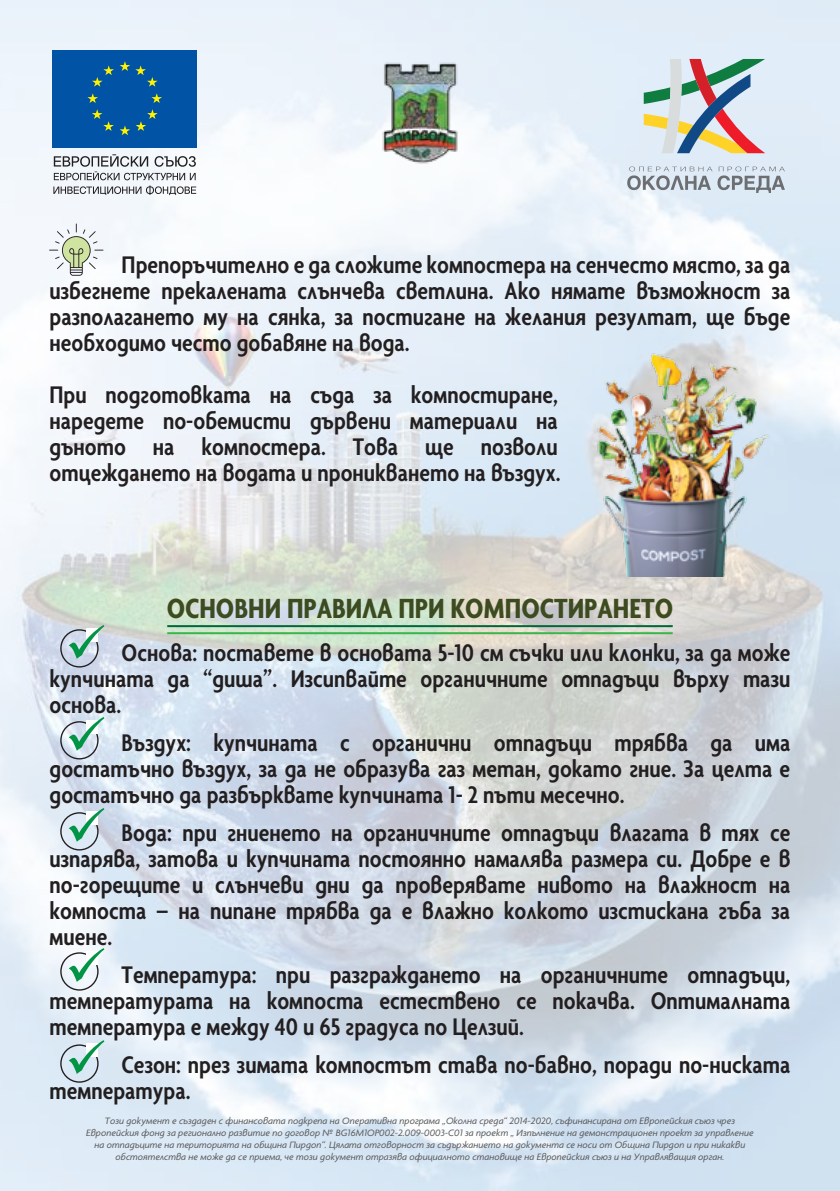
<style>
.page{position:relative;width:840px;height:1191px;background:#fff}
.page>*{position:absolute;margin:0;border:0;box-sizing:border-box;transform-origin:0 0}
.t1{font:700 condensed 30px "Agenda Bg";color:#3d4b20}
.t2{font:600 condensed 26px/26px "Agenda Bg";color:#231f20;text-align:justify}
.t3{font:italic 10px/12px "Agenda Bg";color:#58595b;text-align:center}
</style>
<div class="page">
<img style="left:0;top:0;width:839px;height:1191px">
<div style="left:53px;top:50px;width:144px;height:97px;background:#0053a5"></div>
<svg style="left:87px;top:93px;width:11px;height:10px"></svg>
<svg style="left:92px;top:61px;width:65px;height:26px"></svg>
<svg style="left:92px;top:109px;width:66px;height:26px"></svg>
<svg style="left:151px;top:93px;width:11px;height:10px"></svg>
<svg style="left:53px;top:154px;width:143px;height:41px"></svg>
<svg style="left:627px;top:166px;width:157px;height:27px;background:#bfc8d1"></svg>
<img style="left:643px;top:59px;width:121px;height:45px">
<img style="left:643px;top:114px;width:18px;height:39px">
<img style="left:689px;top:59px;width:27px;height:15px">
<img style="left:750px;top:108px;width:14px;height:45px">
<img style="left:661px;top:59px;width:20px;height:94px">
<img style="left:676px;top:74px;width:74px;height:79px">
<hr style="left:167px;top:625px;width:505px;height:2px;background:#006838">
<hr style="left:167px;top:632px;width:505px;height:2px;background:#39b54a">
<svg style="left:49px;top:223px;width:54px;height:53px"></svg>
<svg style="left:60px;top:625px;width:44px;height:42px;background:#afc6c9"></svg>
<svg style="left:60px;top:717px;width:44px;height:42px;background:#b6cfcf"></svg>
<svg style="left:60px;top:808px;width:44px;height:42px;background:#b6cfcf"></svg>
<svg style="left:60px;top:948px;width:44px;height:42px"></svg>
<svg style="left:60px;top:1040px;width:44px;height:42px;background:#b6d1d1"></svg>
<img style="left:371px;top:57px;width:97px;height:111px">
<img style="left:569px;top:343px;width:216px;height:233px">
<p class="t2" style="left:50px;top:251px;width:742px;text-indent:72px">Препоръчително е да сложите компостера на сенчесто място, за да избегнете прекалената слънчева светлина. Ако нямате възможност за разполагането му на сянка, за постигане на желания резултат, ще бъде необходимо често добавяне на вода.</p>
<p class="t2" style="left:50px;top:381px;width:512px">При подготовката на съда за компостиране, наредете по-обемисти дървени материали на дъното на компостера. Това ще позволи отцеждането на водата и проникването на въздух.</p>
<p class="t1" style="left:166px;top:591px;width:508px">ОСНОВНИ ПРАВИЛА ПРИ КОМПОСТИРАНЕТО</p>
<p class="t2" style="left:50px;top:639px;width:742px;text-indent:72px">Основа: поставете в основата 5-10 см съчки или клонки, за да може купчината да “диша”. Изсипвайте органичните отпадъци върху тази основа.</p>
<p class="t2" style="left:50px;top:729px;width:742px;text-indent:72px">Въздух: купчината с органични отпадъци трябва да има достатъчно въздух, за да не образува газ метан, докато гние. За целта е достатъчно да разбърквате купчината 1- 2 пъти месечно.</p>
<p class="t2" style="left:50px;top:819px;width:742px;text-indent:72px">Вода: при гниенето на органичните отпадъци влагата в тях се изпарява, затова и купчината постоянно намалява размера си. Добре е в по-горещите и слънчеви дни да проверявате нивото на влажност на компоста – на пипане трябва да е влажно колкото изстискана гъба за миене.</p>
<p class="t2" style="left:50px;top:961px;width:742px;text-indent:72px">Температура: при разграждането на органичните отпадъци, температурата на компоста естествено се покачва. Оптималната температура е между 40 и 65 градуса по Целзий.</p>
<p class="t2" style="left:50px;top:1051px;width:741px;text-indent:72px">Сезон: през зимата компостът става по-бавно, поради по-ниската температура.</p>
<p class="t3" style="left:86px;top:1115px;width:668px">Този документ е създаден с финансовата подкрепа на Оперативна програма „Околна среда“ 2014-2020, съфинансирана от Европейския съюз чрез Европейския фонд за регионално развитие по договор № BG16M1OP002-2.009-0003-C01 за проект „ Изпълнение на демонстрационен проект за управление на отпадъците на територията на община Пирдоп“. Цялата отговорност за съдържанието на документа се носи от Община Пирдоп и при никакви обстоятелства не може да се приема, че този документ отразява официалното становище на Европейския съюз и на Управляващия орган.</p>
</div>
